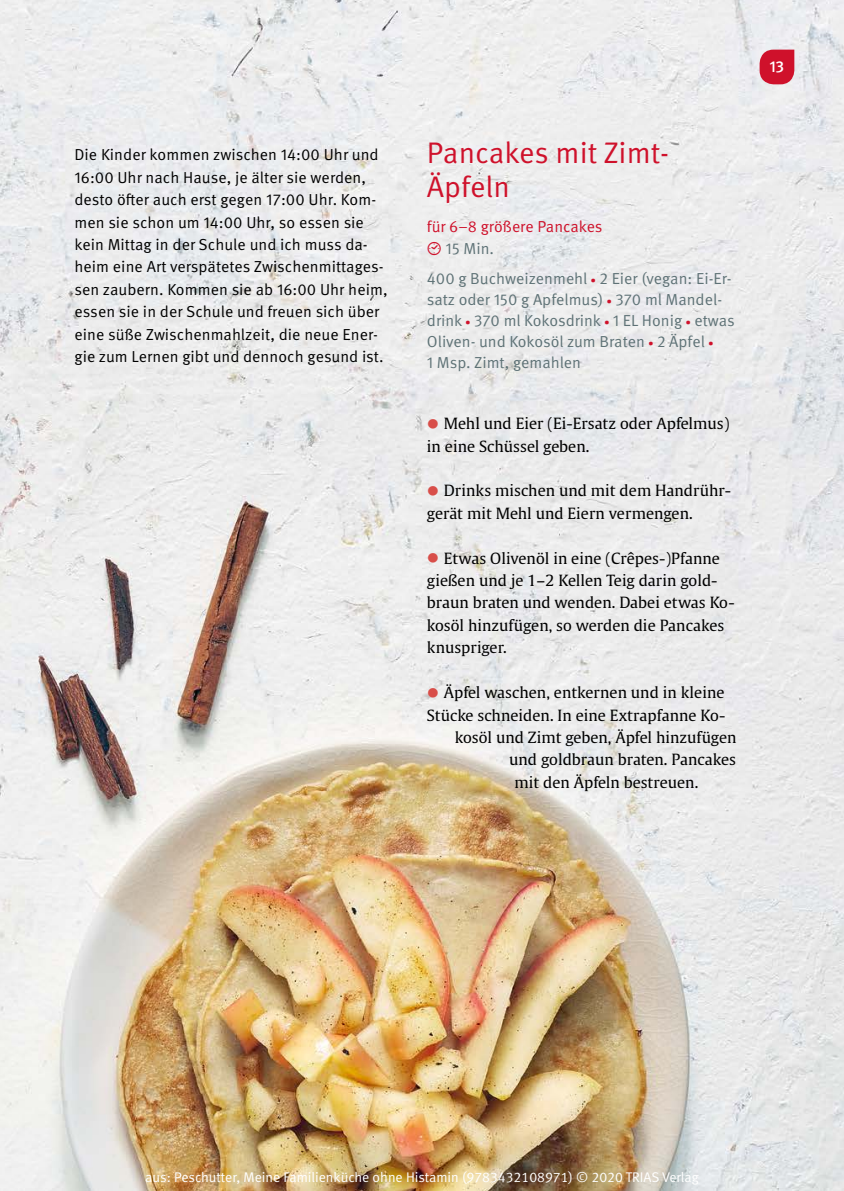
<style>
.page{position:relative;width:844px;height:1191px;background:#fff}
.page>*{position:absolute;margin:0;border:0;box-sizing:border-box;transform-origin:0 0}
.t1{font:29.75px/33.2px "Meta Pro Norm";color:#cf112b}
.t2{font:15.92px/22.4px "Meta Pro Norm";letter-spacing:.005em;color:#000}
.t3{font:15.92px/21px "Meta Pro Norm";color:#5e7276}
.t4{font:15.92px/21px "Meta Pro Norm";color:#cf112b}
.t5{font:500 15.92px "Meta Pro";color:#fff}
.t6{font:15.4px/22.4px "Thieme Gulliver 2011";letter-spacing:.005em;color:#000}
.t7{font:14px "Meta Normal LF";color:#fff}
.s1{font-family:"MVS Buttons 2012";font-size:14.88px}
.s2{color:#5e7276}
.s3{font-family:"Thieme Gulliver 2011";font-weight:700;font-size:23.1px;color:#cf112b}
.s4{font-size:17.5px;color:#d84e49}
</style>
<div class="page">
<img style="left:0;top:0;width:843px;height:1191px">
<svg style="left:759px;top:50px;width:35px;height:34px"></svg>
<p class="t2" style="left:74px;top:142px;width:314px">Die Kinder kommen zwischen 14:00 Uhr und 16:00 Uhr nach Hause, je älter sie werden, desto öfter auch erst gegen 17:00 Uhr. Kom&shy;men sie schon um 14:00 Uhr, so essen sie kein Mittag in der Schule und ich muss da&shy;heim eine Art verspätetes Zwischenmittages&shy;sen zaubern. Kommen sie ab 16:00 Uhr heim, essen sie in der Schule und freuen sich über eine süße Zwischenmahlzeit, die neue Ener&shy;gie zum Lernen gibt und dennoch gesund ist.</p>
<h1 class="t1" style="left:427px;top:134px;width:243px">Pancakes mit Zimt-<br>Äpfeln</h1>
<p class="t4" style="left:427px;top:215px;width:177px">für 6–8 größere Pancakes <span class="s1">~</span> <span class="s2">15 Min.</span></p>
<p class="t3" style="left:427px;top:267px;width:309px">400 g Buchweizenmehl <span class="s3">·</span> 2 Eier (vegan: Ei-Er&shy;satz oder 150 g Apfelmus) <span class="s3">·</span> 370 ml Mandel&shy;drink <span class="s3">·</span> 370 ml Kokosdrink <span class="s3">·</span> 1 EL Honig <span class="s3">·</span> etwas Oliven- und Kokosöl zum Braten <span class="s3">·</span> 2 Äpfel <span class="s3">·<br></span>1 Msp. Zimt, gemahlen</p>
<p class="t6" style="left:427px;top:411px;width:304px"><span class="s4">●</span> Mehl und Eier (Ei-Ersatz oder Apfelmus) in eine Schüssel geben.</p>
<p class="t6" style="left:427px;top:479px;width:306px"><span class="s4">●</span> Drinks mischen und mit dem Handrühr&shy;gerät mit Mehl und Eiern vermengen.</p>
<p class="t6" style="left:427px;top:546px;width:309px"><span class="s4">●</span> Etwas Olivenöl in eine (Crêpes-)Pfanne gießen und je 1–2 Kellen Teig darin gold&shy;braun braten und wenden. Dabei etwas Ko&shy;kosöl hinzufügen, so werden die Pancakes knuspriger.</p>
<p class="t6" style="left:427px;top:680px;width:299px"><span class="s4">●</span> Äpfel waschen, entkernen und in kleine</p>
<p class="t6" style="left:427px;top:703px;width:300px">Stücke schneiden. In eine Extrapfanne Ko-</p>
<p class="t6" style="left:455px;top:725px;width:283px">kosöl und Zimt geben, Äpfel hinzufügen</p>
<p class="t6" style="left:509px;top:747px;width:228px">und goldbraun braten. Pancakes</p>
<p class="t6" style="left:514px;top:770px;width:185px">mit den Äpfeln bestreuen.</p>
<p class="t5" style="left:769px;top:55px;width:16px">13</p>
<p class="t7" style="left:145px;top:1169px;width:555px">aus: Peschutter, Meine Familienküche ohne Histamin (9783432108971) © 2020 TRIAS Verlag</p>
</div>
